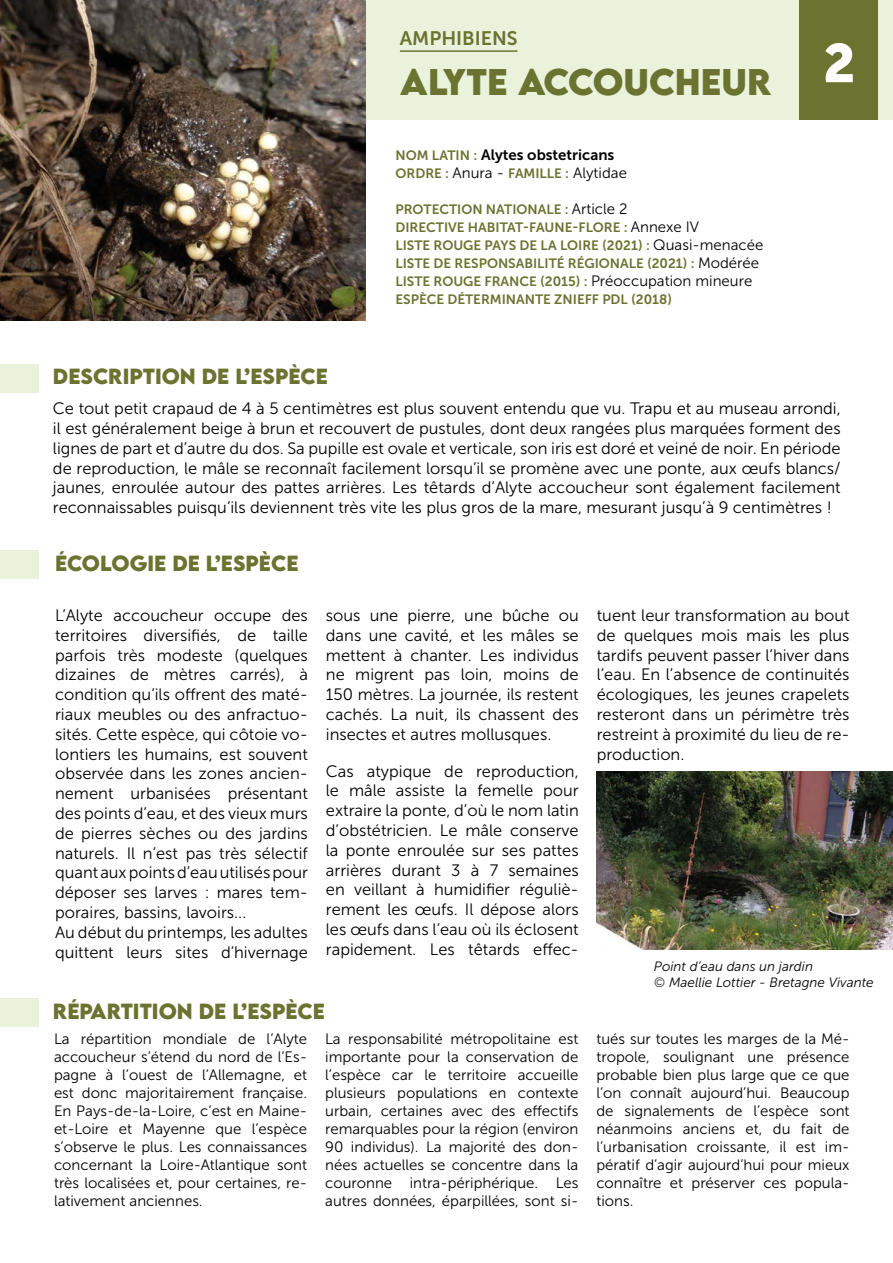
<style>
.page{position:relative;width:893px;height:1263px;background:#fff}
.page>*{position:absolute;margin:0;border:0;box-sizing:border-box;transform-origin:0 0}
.t1{font:54px "Museo Sans 900";color:#fff}
.t2{font:700 33px "LEMONMILK";color:#6b7331}
.t3{font:700 19.5px "LEMONMILK";color:#6b7331}
.t4{font:19.5px "Museo Sans 700";color:#6b7331}
.t5{font:16.5px/19.8px "Museo Sans 300";color:#000;text-align:justify}
.t6{font:15px/18px "Museo Sans 300";color:#000;text-align:justify}
.t7{font:15px "Museo Sans 700";color:#000}
.t8{font:13.5px/18px "Museo Sans 700";color:#6b7331}
.t9{font:italic 13.5px/16.2px "Museo Sans 300";color:#000}
.s1{font-size:13.5px;color:#6b7331}
.s2{font-family:"Museo Sans 300";font-size:15px;color:#000}
.s3{font-family:"Museo Sans 100"}
</style>
<div class="page">
<div style="left:255px;top:0;width:638px;height:119px;background:#ebf2db"></div>
<div style="left:0;top:550px;width:38px;height:29px;background:#ebf2db"></div>
<div style="left:0;top:998px;width:38px;height:28px;background:#ebf2db"></div>
<div style="left:0;top:365px;width:38px;height:28px;background:#ebf2db"></div>
<img style="left:597px;top:772px;width:296px;height:177px">
<img style="left:0;top:0;width:366px;height:320px">
<div style="left:799px;top:0;width:79px;height:119px;background:#6b7331"></div>
<hr style="left:400px;top:50px;width:117px;height:2px;background:#6b7331">
<p class="t3" style="left:53px;top:363px;width:277px">DESCRIPTION DE L’ESPÈCE</p>
<p class="t4" style="left:400px;top:28px;width:119px">AMPHIBIENS</p>
<h2 class="t2" style="left:400px;top:59px;width:373px">ALYTE ACCOUCHEUR</h2>
<p class="t7" style="left:395px;top:146px;width:220px"><span class="s1">NOM LATIN :</span> Alytes obstetricans</p>
<p class="t8" style="left:395px;top:164px;width:233px">ORDRE : <span class="s2">Anura -</span> FAMILLE : <span class="s2">Alytidae</span></p>
<p class="t8" style="left:395px;top:200px;width:369px">PROTECTION NATIONALE : <span class="s2">Article 2<br></span>DIRECTIVE HABITAT-FAUNE-FLORE : <span class="s2">Annexe IV<br></span>LISTE ROUGE PAYS DE LA LOIRE (2021) : <span class="s2">Quasi-menacée </span>LISTE DE RESPONSABILITÉ RÉGIONALE (2021) : <span class="s2">Modérée </span>LISTE ROUGE FRANCE (2015) : <span class="s2">Préoccupation mineure </span>ESPÈCE DÉTERMINANTE ZNIEFF PDL (2018)</p>
<h1 class="t1" style="left:823px;top:33px;width:34px">2</h1>
<p class="t5" style="left:53px;top:399px;width:789px">Ce tout petit crapaud de 4 à 5 centimètres est plus souvent entendu que vu. Trapu et au museau arrondi, il est généralement beige à brun et recouvert de pustules, dont deux rangées plus marquées forment des lignes de part et d’autre du dos. Sa pupille est ovale et verticale, son iris est doré et veiné de noir. En période de reproduction, le mâle se reconnaît facilement lorsqu’il se promène avec une ponte, aux œufs blancs/ jaunes, enroulée autour des pattes arrières. Les têtards d’Alyte accoucheur sont également facilement reconnaissables puisqu’ils deviennent très vite les plus gros de la mare, mesurant jusqu’à 9 centimètres !</p>
<p class="t3" style="left:55px;top:550px;width:245px">ÉCOLOGIE DE L’ESPÈCE</p>
<p class="t5" style="left:55px;top:605px;width:254px;text-align:left">L’Alyte accoucheur occupe des territoires diversifiés, de taille parfois très modeste (quelques dizaines de mètres carrés), à condition qu’ils offrent des maté&shy;riaux meubles ou des anfractuo&shy;sités. Cette espèce, qui côtoie vo&shy;lontiers les humains, est souvent observée dans les zones ancien&shy;nement urbanisées présentant des points d’eau, et des vieux murs de pierres sèches ou des jardins naturels. Il n’est pas très sélectif quant aux points d’eau utilisés pour déposer ses larves : mares tem&shy;poraires, bassins, lavoirs...<br>Au début du printemps, les adultes quittent leurs sites d’hivernage</p>
<p class="t5" style="left:326px;top:605px;width:254px">sous une pierre, une bûche ou dans une cavité, et les mâles se mettent à chanter. Les individus ne migrent pas loin, moins de 150 mètres. La journée, ils restent cachés. La nuit, ils chassent des insectes et autres mollusques.</p>
<p class="t5" style="left:326px;top:761px;width:254px">Cas atypique de reproduction, le mâle assiste la femelle pour extraire la ponte, d’où le nom latin d’obstétricien. Le mâle conserve la ponte enroulée sur ses pattes arrières durant 3 à 7 semaines en veillant à humidifier réguliè&shy;rement les œufs. Il dépose alors les œufs dans l’eau où ils éclosent rapidement. Les têtards effec-</p>
<p class="t5" style="left:597px;top:605px;width:254px">tuent leur transformation au bout de quelques mois mais les plus tardifs peuvent passer l’hiver dans l’eau. En l’absence de continuités écologiques, les jeunes crapelets resteront dans un périmètre très restreint à proximité du lieu de re&shy;production.</p>
<p class="t9" style="left:654px;top:958px;width:221px">Point d’eau dans un jardin<br><span class="s3">©</span> Maellie Lottier - Bretagne Vivante</p>
<p class="t3" style="left:53px;top:998px;width:274px">RÉPARTITION DE L’ESPÈCE</p>
<p class="t6" style="left:54px;top:1030px;width:255px">La répartition mondiale de l’Alyte accoucheur s’étend du nord de l’Es&shy;pagne à l’ouest de l’Allemagne, et est donc majoritairement française.<br>En Pays-de-la-Loire, c’est en Maine&shy;et-Loire et Mayenne que l’espèce s’observe le plus. Les connaissances concernant la Loire-Atlantique sont très localisées et, pour certaines, re&shy;lativement anciennes.</p>
<p class="t6" style="left:325px;top:1030px;width:255px">La responsabilité métropolitaine est importante pour la conservation de l’espèce car le territoire accueille plusieurs populations en contexte urbain, certaines avec des effectifs remarquables pour la région (environ 90 individus). La majorité des don&shy;nées actuelles se concentre dans la couronne intra-périphérique. Les autres données, éparpillées, sont si-</p>
<p class="t6" style="left:596px;top:1030px;width:255px">tués sur toutes les marges de la Mé&shy;tropole, soulignant une présence probable bien plus large que ce que l’on connaît aujourd’hui. Beaucoup de signalements de l’espèce sont néanmoins anciens et, du fait de l’urbanisation croissante, il est im&shy;pératif d’agir aujourd’hui pour mieux connaître et préserver ces popula&shy;tions.</p>
</div>
